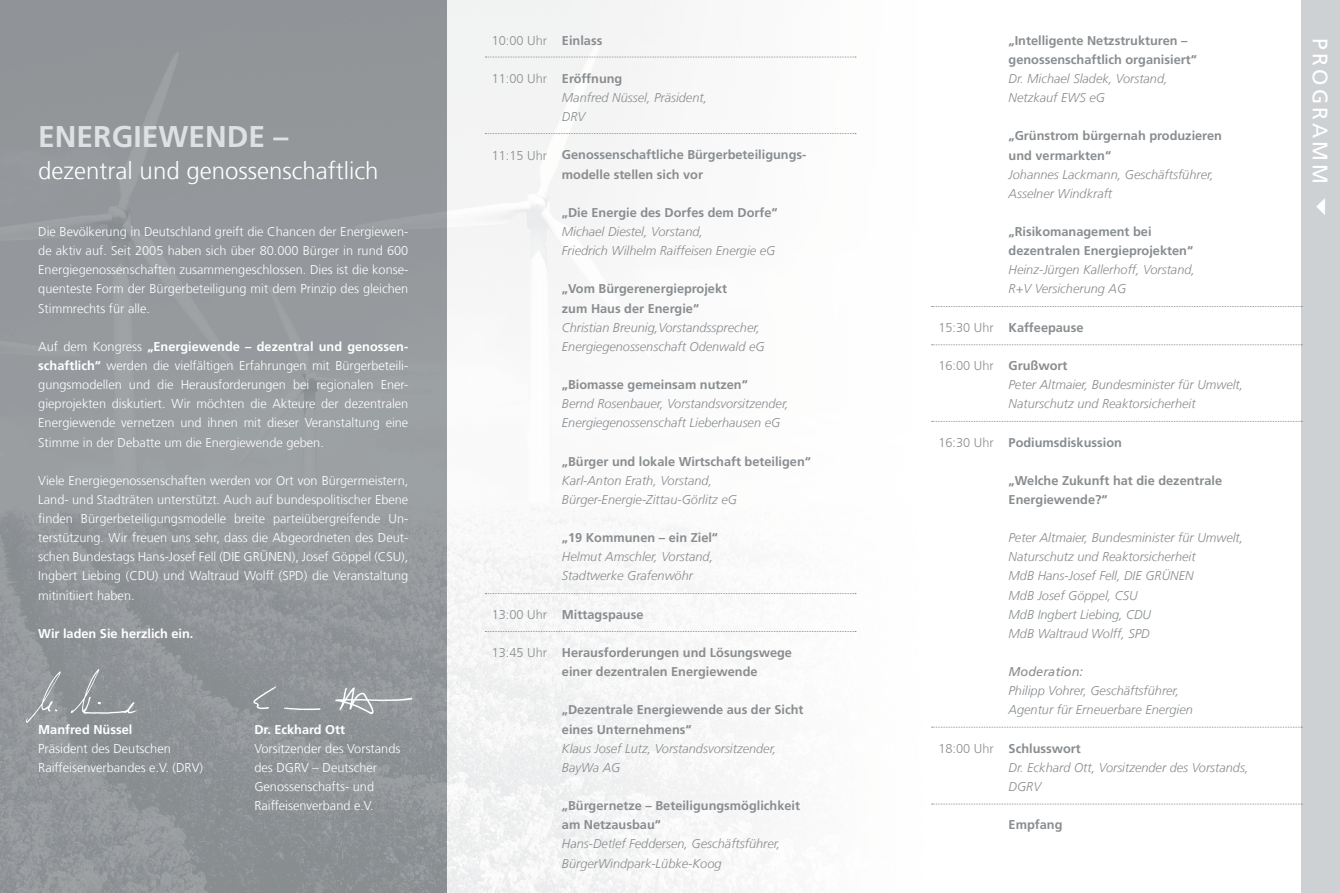
<style>
.page{position:relative;width:1340px;height:893px;background:#fff}
.page>*{position:absolute;margin:0;border:0;box-sizing:border-box;transform-origin:0 0}
.t1{font:700 30px "Frutiger LT Com";color:#dee0e2}
.t2{font:300 24px "Frutiger LT Com";color:#fff}
.t3{font:21px "Frutiger LT Com";letter-spacing:.15em;color:#fff}
.t4{font:300 12.75px/19.2px "Frutiger LT Com";color:#fff;text-align:justify}
.t5{font:italic 300 12.75px/19.2px "Frutiger LT Com";color:#898d90}
.t6{font:700 12.75px/19.2px "Frutiger LT Com";color:#898d90}
.t7{font:300 12.75px "Frutiger LT Com";color:#898d90}
.t8{font:700 12.75px "Frutiger LT Com";color:#fff}
.t9{font:italic 12.75px "Frutiger LT Com";color:#898d90}
.s1{font-weight:700}
</style>
<div class="page">
<img style="left:446px;top:0;width:727px;height:893px">
<div style="left:1301px;top:0;width:38px;height:893px;background:#ced1d3"></div>
<img style="left:0;top:0;width:446px;height:893px">
<svg style="left:485px;top:57px;width:371px;height:1px"></svg>
<svg style="left:485px;top:133px;width:371px;height:1px"></svg>
<svg style="left:931px;top:306px;width:371px;height:1px"></svg>
<svg style="left:931px;top:344px;width:371px;height:1px"></svg>
<svg style="left:931px;top:421px;width:371px;height:1px"></svg>
<svg style="left:931px;top:727px;width:371px;height:1px"></svg>
<svg style="left:931px;top:804px;width:371px;height:1px"></svg>
<svg style="left:485px;top:593px;width:371px;height:1px"></svg>
<svg style="left:485px;top:631px;width:371px;height:1px"></svg>
<img style="left:19px;top:663px;width:122px;height:62px">
<img style="left:244px;top:656px;width:176px;height:81px">
<h1 class="t1" style="left:38px;top:119px;width:252px">ENERGIEWENDE –</h1>
<h2 class="t2" style="left:38px;top:156px;width:342px">dezentral und genossenschaftlich</h2>
<p class="t4" style="left:38px;top:222px;width:371px">Die Bevölkerung in Deutschland greift die Chancen der Energiewen&shy;de aktiv auf. Seit 2005 haben sich über 80.000 Bürger in rund 600<br>Energiegenossenschaften zusammengeschlossen. Dies ist die konse&shy;quenteste Form der Bürgerbeteiligung mit dem Prinzip des gleichen Stimmrechts für alle.</p>
<p class="t4" style="left:38px;top:337px;width:371px">Auf dem Kongress <span class="s1">„Energiewende – dezentral und genossen&shy;schaftlich“</span> werden die vielfältigen Erfahrungen mit Bürgerbeteili&shy;gungsmodellen und die Herausforderungen bei regionalen Ener&shy;gieprojekten diskutiert. Wir möchten die Akteure der dezentralen Energiewende vernetzen und ihnen mit dieser Veranstaltung eine Stimme in der Debatte um die Energiewende geben.</p>
<p class="t4" style="left:38px;top:471px;width:371px">Viele Energiegenossenschaften werden vor Ort von Bürgermeistern, Land- und Stadträten unterstützt. Auch auf bundespolitischer Ebene finden Bürgerbeteiligungsmodelle breite parteiübergreifende Un&shy;terstützung. Wir freuen uns sehr, dass die Abgeordneten des Deut&shy;schen Bundestags Hans-Josef Fell (DIE GRÜNEN), Josef Göppel (CSU), Ingbert Liebing (CDU) und Waltraud Wolff (SPD) die Veranstaltung mitinitiiert haben.</p>
<p class="t8" style="left:38px;top:626px;width:157px">Wir laden Sie herzlich ein.</p>
<p class="t8" style="left:38px;top:722px;width:95px">Manfred Nüssel</p>
<p class="t8" style="left:254px;top:722px;width:92px">Dr. Eckhard Ott</p>
<p class="t4" style="left:38px;top:739px;width:134px">Präsident des Deutschen</p>
<p class="t4" style="left:254px;top:739px;width:147px">Vorsitzender des Vorstands</p>
<p class="t4" style="left:38px;top:758px;width:166px">Raiffeisenverbandes e.V. (DRV)</p>
<p class="t4" style="left:254px;top:758px;width:124px;text-align:left">des DGRV – Deutscher<br>Genossenschafts- und<br>Raiffeisenverband e.V.</p>
<p class="t7" style="left:492px;top:33px;width:57px">10:00 Uhr</p>
<p class="t7" style="left:492px;top:71px;width:57px">11:00 Uhr</p>
<p class="t7" style="left:492px;top:148px;width:57px">11:15 Uhr</p>
<p class="t7" style="left:492px;top:607px;width:57px">13:00 Uhr</p>
<p class="t7" style="left:492px;top:645px;width:57px">13:45 Uhr</p>
<p class="t6" style="left:562px;top:31px;width:42px">Einlass</p>
<p class="t6" style="left:562px;top:69px;width:62px">Eröffnung</p>
<p class="t5" style="left:562px;top:88px;width:147px">Manfred Nüssel, Präsident,<br>DRV</p>
<p class="t6" style="left:562px;top:145px;width:246px">Genossenschaftliche Bürgerbeteiligungs&shy;modelle stellen sich vor</p>
<p class="t6" style="left:562px;top:203px;width:217px">„Die Energie des Dorfes dem Dorfe“</p>
<p class="t5" style="left:562px;top:222px;width:215px">Michael Diestel, Vorstand,<br>Friedrich Wilhelm Raiffeisen Energie eG</p>
<p class="t6" style="left:562px;top:279px;width:167px">„Vom Bürgerenergieprojekt zum Haus der Energie“</p>
<p class="t5" style="left:562px;top:318px;width:204px">Christian Breunig,Vorstandssprecher,<br>Energiegenossenschaft Odenwald eG</p>
<p class="t6" style="left:562px;top:375px;width:187px">„Biomasse gemeinsam nutzen“</p>
<p class="t5" style="left:562px;top:394px;width:228px">Bernd Rosenbauer, Vorstandsvorsitzender,<br>Energiegenossenschaft Lieberhausen eG</p>
<p class="t6" style="left:562px;top:452px;width:250px">„Bürger und lokale Wirtschaft beteiligen“</p>
<p class="t5" style="left:562px;top:471px;width:176px">Karl-Anton Erath, Vorstand,<br>Bürger-Energie-Zittau-Görlitz eG</p>
<p class="t6" style="left:562px;top:528px;width:158px">„19 Kommunen – ein Ziel“</p>
<p class="t5" style="left:562px;top:547px;width:153px">Helmut Amschler, Vorstand,<br>Stadtwerke Grafenwöhr</p>
<p class="t6" style="left:562px;top:605px;width:83px">Mittagspause</p>
<p class="t6" style="left:562px;top:643px;width:231px">Herausforderungen und Lösungswege einer dezentralen Energiewende</p>
<p class="t6" style="left:562px;top:700px;width:243px">„Dezentrale Energiewende aus der Sicht eines Unternehmens“</p>
<p class="t5" style="left:562px;top:739px;width:216px">Klaus Josef Lutz, Vorstandsvorsitzender,<br>BayWa AG</p>
<p class="t6" style="left:562px;top:796px;width:240px">„Bürgernetze – Beteiligungsmöglichkeit am Netzausbau“</p>
<p class="t5" style="left:562px;top:834px;width:220px">Hans-Detlef Feddersen, Geschäftsführer,<br>BürgerWindpark-Lübke-Koog</p>
<p class="t7" style="left:938px;top:320px;width:57px">15:30 Uhr</p>
<p class="t7" style="left:938px;top:358px;width:57px">16:00 Uhr</p>
<p class="t7" style="left:938px;top:435px;width:57px">16:30 Uhr</p>
<p class="t7" style="left:938px;top:741px;width:57px">18:00 Uhr</p>
<p class="t6" style="left:1008px;top:31px;width:190px">„Intelligente Netzstrukturen – genossenschaftlich organisiert“</p>
<p class="t5" style="left:1008px;top:69px;width:161px">Dr. Michael Sladek, Vorstand,<br>Netzkauf EWS eG</p>
<p class="t6" style="left:1008px;top:126px;width:215px">„Grünstrom bürgernah produzieren und vermarkten“</p>
<p class="t5" style="left:1008px;top:165px;width:206px">Johannes Lackmann, Geschäftsführer,<br>Asselner Windkraft</p>
<p class="t6" style="left:1008px;top:222px;width:186px">„Risikomanagement bei dezentralen Energieprojekten“</p>
<p class="t5" style="left:1008px;top:260px;width:188px">Heinz-Jürgen Kallerhoff, Vorstand,<br>R+V Versicherung AG</p>
<p class="t6" style="left:1008px;top:318px;width:76px">Kaffeepause</p>
<p class="t6" style="left:1008px;top:356px;width:60px">Grußwort</p>
<p class="t5" style="left:1008px;top:375px;width:236px">Peter Altmaier, Bundesminister für Umwelt,<br>Naturschutz und Reaktorsicherheit</p>
<p class="t6" style="left:1008px;top:433px;width:115px">Podiumsdiskussion</p>
<p class="t6" style="left:1008px;top:471px;width:215px">„Welche Zukunft hat die dezentrale<br>Energiewende?“</p>
<p class="t5" style="left:1008px;top:528px;width:236px">Peter Altmaier, Bundesminister für Umwelt,<br>Naturschutz und Reaktorsicherheit<br>MdB Hans-Josef Fell, DIE GRÜNEN<br>MdB Josef Göppel, CSU<br>MdB Ingbert Liebing, CDU<br>MdB Waltraud Wolff, SPD</p>
<p class="t9" style="left:1008px;top:664px;width:76px">Moderation:</p>
<p class="t5" style="left:1008px;top:681px;width:186px">Philipp Vohrer, Geschäftsführer,<br>Agentur für Erneuerbare Energien</p>
<p class="t6" style="left:1008px;top:739px;width:74px">Schlusswort</p>
<p class="t5" style="left:1008px;top:758px;width:241px">Dr. Eckhard Ott, Vorsitzender des Vorstands,<br>DGRV</p>
<p class="t6" style="left:1008px;top:815px;width:55px">Empfang</p>
<h3 class="t3" style="left:1332px;top:38px;width:147px;rotate:90deg">PROGRAMM</h3>
</div>
